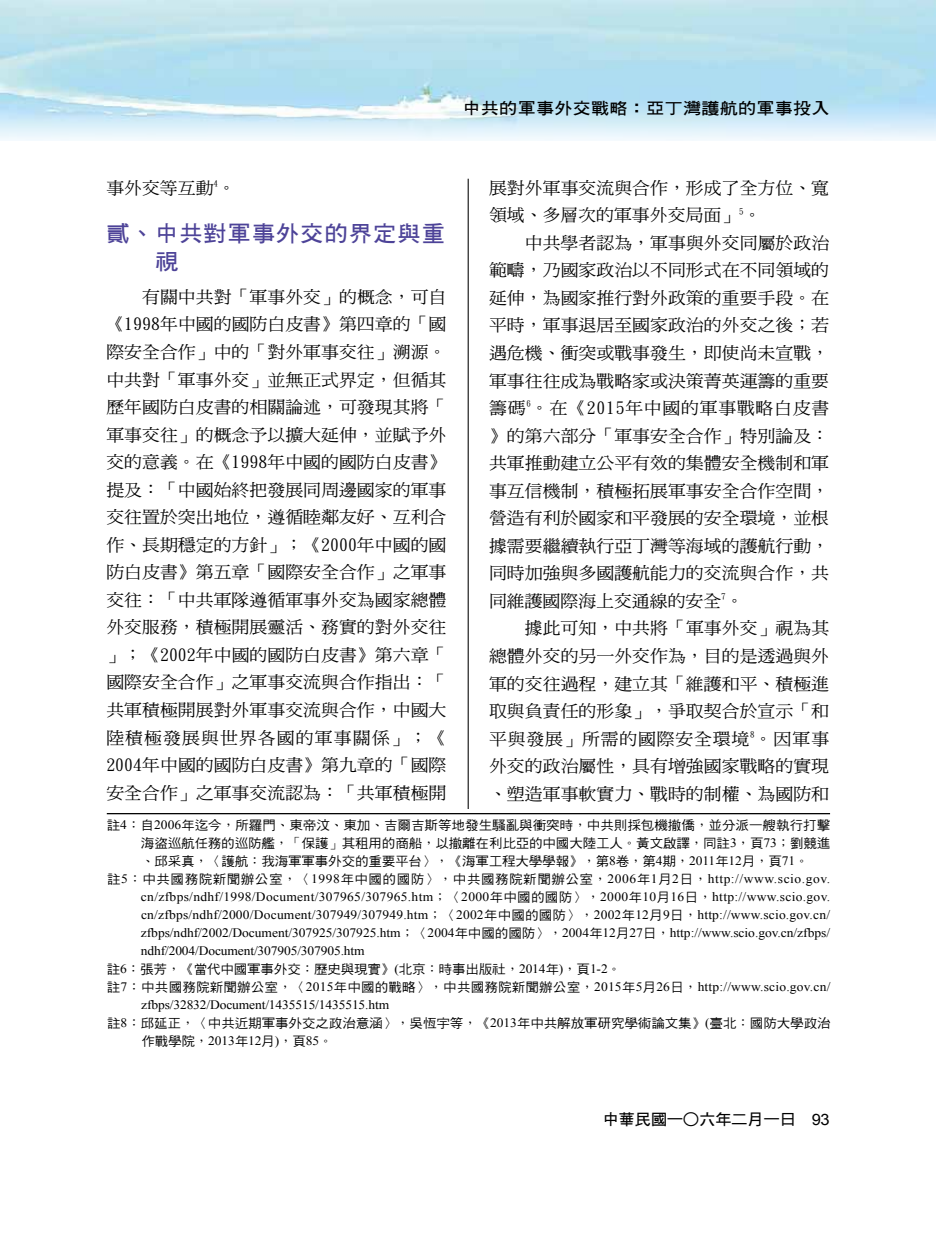
<style>
.page{position:relative;width:936px;height:1234px;background:#fff}
.page>*{position:absolute;margin:0;border:0;box-sizing:border-box;transform-origin:0 0}
.t1{font:22.2px/27.5px "DF Hei Bd HK BF";letter-spacing:.035em;color:#4d4398;scale:1.05 1}
.t2{font:16.95px/27.5px "DF Ming Md HK BF";color:#000;text-align:justify;scale:1.05 1}
.t3{font:16.2px "DF Hei Bd HK BF";letter-spacing:.02em;color:#000;scale:1.11 1}
.t4{font:15.6px "DF Hei Bd HK BF";letter-spacing:-.025em;color:#000;scale:1.05 1}
.t5{font:12.9px/18px "Times New Roman";letter-spacing:-.01em;color:#000;text-align:justify;scale:1.05 1}
.t6{font:12.9px/18px "DF Hei Md HK BF";letter-spacing:-.01em;color:#000;text-align:justify;scale:1.05 1}
.s1{font-family:"Times New Roman"}
.s2{font-family:"DF Kai Shu SB Estd BF"}
.s3{font-family:"DF Hei Md HK BF"}
.s4{font-family:"DFN Hei XB HK BF"}
.s5{font-family:"Arial"}
</style>
<div class="page">
<hr style="left:467px;top:179px;width:1px;height:871px;background:#000">
<div style="left:107px;top:809px;width:723px;height:242px;background:#fff"></div>
<hr style="left:107px;top:812px;width:723px;height:2px;background:#000">
<p class="t3" style="left:462px;top:100px;width:332px">中共的軍事外交戰略：亞丁灣護航的軍事投入</p>
<p class="t2" style="left:489px;top:174px;width:325px">展對外軍事交流與合作，形成了全方位、寬領域、多層次的軍事外交局面」<sup>5</sup>。</p>
<p class="t2" style="left:489px;top:229px;width:325px;text-indent:36px">中共學者認為，軍事與外交同屬於政治範疇，乃國家政治以不同形式在不同領域的延伸，為國家推行對外政策的重要手段。在平時，軍事退居至國家政治的外交之後；若遇危機、衝突或戰事發生，即使尚未宣戰，軍事往往成為戰略家或決策菁英運籌的重要籌碼<sup>6</sup>。在《2015年中國的軍事戰略白皮書》的第六部分「軍事安全合作」特別論及：共軍推動建立公平有效的集體安全機制和軍事互信機制，積極拓展軍事安全合作空間，營造有利於國家和平發展的安全環境，並根據需要繼續執行亞丁灣等海域的護航行動，同時加強與多國護航能力的交流與合作，共同維護國際海上交通線的安全<sup>7</sup>。</p>
<p class="t2" style="left:489px;top:614px;width:325px;text-indent:36px">據此可知，中共將「軍事外交」視為其總體外交的另一外交作為，目的是透過與外軍的交往過程，建立其「維護和平、積極進取與負責任的形象」，爭取契合於宣示「和平與發展」所需的國際安全環境<sup>8</sup>。因軍事外交的政治屬性，具有增強國家戰略的實現、塑造軍事軟實力、戰時的制權、為國防和</p>
<p class="t6" style="left:141px;top:815px;width:658px;text-indent:-34px">註<span class="s1">4</span><span class="s2">：</span>自<span class="s1">2006</span>年迄今<span class="s2">，</span>所羅門<span class="s2">、</span>東帝汶<span class="s2">、</span>東加<span class="s2">、</span>吉爾吉斯等地發生騷亂與衝突時<span class="s2">，</span>中共則採包機撤僑<span class="s2">，</span>並分派一艘執行打擊海盜巡航任務的巡防艦<span class="s2">，「</span>保護<span class="s2">」</span>其租用的商船<span class="s2">，</span>以撤離在利比亞的中國大陸工人<span class="s2">。</span>黃文啟譯<span class="s2">，</span>同註<span class="s1">3</span><span class="s2">，</span>頁<span class="s1">73</span><span class="s2">；</span>劉競進<span class="s2">、</span>邱采真<span class="s2">，〈</span>護航<span class="s2">：</span>我海軍軍事外交的重要平台<span class="s2">〉，《</span>海軍工程大學學報<span class="s2">》，</span>第<span class="s1">8</span>卷<span class="s2">，</span>第<span class="s1">4</span>期<span class="s2">，</span><span class="s1">2011</span>年<span class="s1">12</span>月<span class="s2">，</span>頁<span class="s1">71</span><span class="s2">。</span></p>
<p class="t5" style="left:141px;top:869px;width:658px;text-indent:-34px"><span class="s3">註</span>5<span class="s2">：</span><span class="s3">中共國務院新聞辦公室</span><span class="s2">，〈</span>1998<span class="s3">年中國的國防</span><span class="s2">〉，</span><span class="s3">中共國務院新聞辦公室</span><span class="s2">，</span>2006<span class="s3">年</span>1<span class="s3">月</span>2<span class="s3">日</span><span class="s2">，</span>http://www.scio.gov. cn/zfbps/ndhf/1998/Document/307965/307965.htm<span class="s2">；〈</span>2000<span class="s3">年中國的國防</span><span class="s2">〉，</span>2000<span class="s3">年</span>10<span class="s3">月</span>16<span class="s3">日</span><span class="s2">，</span>http://www.scio.gov. cn/zfbps/ndhf/2000/Document/307949/307949.htm<span class="s2">；〈</span>2002<span class="s3">年中國的國防</span><span class="s2">〉，</span>2002<span class="s3">年</span>12<span class="s3">月</span>9<span class="s3">日</span><span class="s2">，</span>http://www.scio.gov.cn/ zfbps/ndhf/2002/Document/307925/307925.htm<span class="s2">；〈</span>2004<span class="s3">年中國的國防</span><span class="s2">〉，</span>2004<span class="s3">年</span>12<span class="s3">月</span>27<span class="s3">日</span><span class="s2">，</span>http://www.scio.gov.cn/zfbps/ ndhf/2004/Document/307905/307905.htm</p>
<p class="t6" style="left:107px;top:959px;width:491px">註<span class="s1">6</span><span class="s2">：</span>張芳<span class="s2">，《</span>當代中國軍事外交<span class="s2">：</span>歷史與現實<span class="s2">》</span><span class="s1">(</span>北京<span class="s2">：</span>時事出版社<span class="s2">，</span><span class="s1">2014</span>年<span class="s1">)</span><span class="s2">，</span>頁<span class="s1">1-2</span><span class="s2">。</span></p>
<p class="t5" style="left:141px;top:977px;width:658px;text-indent:-34px"><span class="s3">註</span>7<span class="s2">：</span><span class="s3">中共國務院新聞辦公室</span><span class="s2">，〈</span>2015<span class="s3">年中國的戰略</span><span class="s2">〉，</span><span class="s3">中共國務院新聞辦公室</span><span class="s2">，</span>2015<span class="s3">年</span>5<span class="s3">月</span>26<span class="s3">日</span><span class="s2">，</span>http://www.scio.gov.cn/ zfbps/32832/Document/1435515/1435515.htm</p>
<p class="t6" style="left:107px;top:1013px;width:690px">註<span class="s1">8</span><span class="s2">：</span>邱延正<span class="s2">，〈</span>中共近期軍事外交之政治意涵<span class="s2">〉，</span>吳恆宇等<span class="s2">，《</span><span class="s1">2013</span>年中共解放軍研究學術論文集<span class="s2">》</span><span class="s1">(</span>臺北<span class="s2">：</span>國防大學政治</p>
<p class="t5" style="left:141px;top:1031px;width:183px"><span class="s3">作戰學院</span><span class="s2">，</span>2013<span class="s3">年</span>12<span class="s3">月</span>)<span class="s2">，</span><span class="s3">頁</span>85<span class="s2">。</span></p>
<p class="t2" style="left:106px;top:174px;width:125px">事外交等互動<sup>4</sup>。</p>
<h1 class="t1" style="left:155px;top:219px;width:277px;text-indent:-49px">貳、中共對軍事外交的界定與重視</h1>
<p class="t2" style="left:106px;top:283px;width:325px;text-indent:36px">有關中共對「軍事外交」的概念，可自《1998年中國的國防白皮書》第四章的「國際安全合作」中的「對外軍事交往」溯源。中共對「軍事外交」並無正式界定，但循其歷年國防白皮書的相關論述，可發現其將「軍事交往」的概念予以擴大延伸，並賦予外交的意義。在《1998年中國的國防白皮書》提及：「中國始終把發展同周邊國家的軍事交往置於突出地位，遵循睦鄰友好、互利合作、長期穩定的方針」；《2000年中國的國防白皮書》第五章「國際安全合作」之軍事交往：「中共軍隊遵循軍事外交為國家總體外交服務，積極開展靈活、務實的對外交往」；《2002年中國的國防白皮書》第六章「國際安全合作」之軍事交流與合作指出：「共軍積極開展對外軍事交流與合作，中國大陸積極發展與世界各國的軍事關係」；《2004年中國的國防白皮書》第九章的「國際安全合作」之軍事交流認為：「共軍積極開</p>
<p class="t4" style="left:602px;top:1111px;width:218px">中華民國一<span class="s4">○</span>六年二月一日　<span class="s5">93</span></p>
</div>
